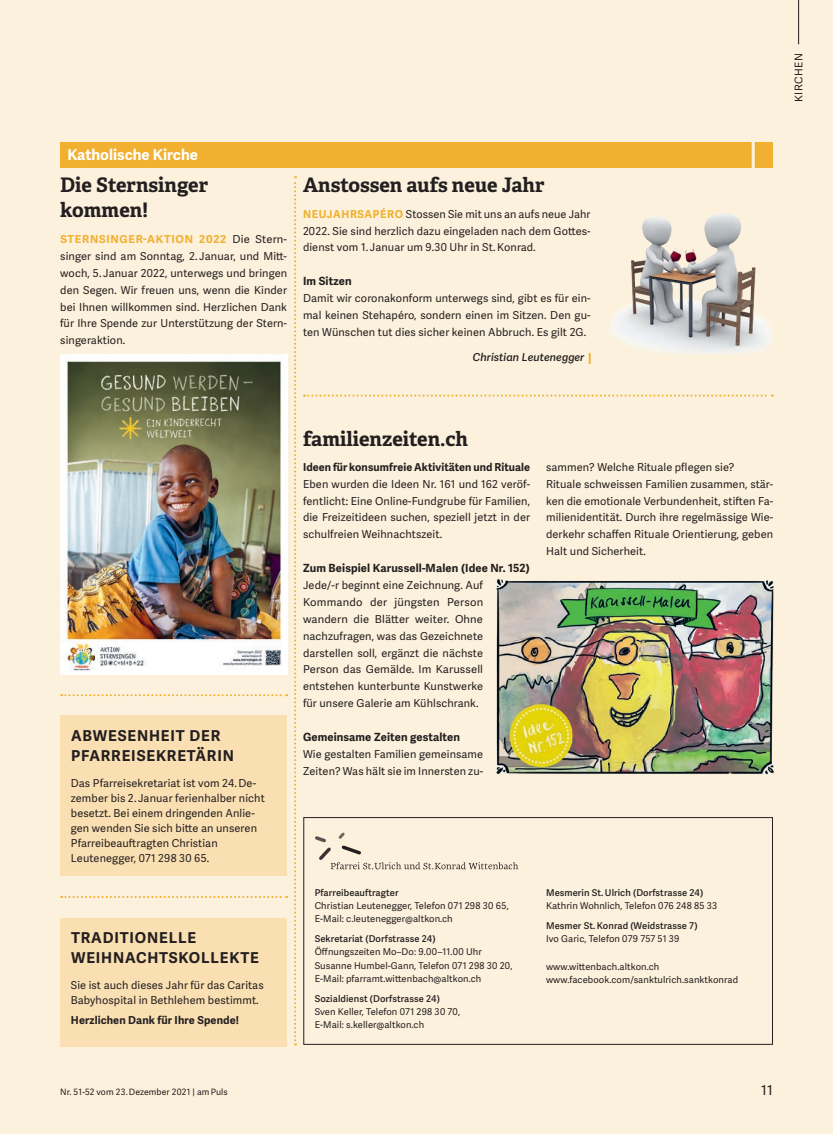
<style>
.page{position:relative;width:833px;height:1134px;background:#fcf1dc}
.page>*{position:absolute;margin:0;border:0;box-sizing:border-box;transform-origin:0 0}
.t1{font:700 20px/25px "Adelle";color:#231f20}
.t2{font:700 15px/20px "Adelle Sans";letter-spacing:.055em;color:#231f20}
.t3{font:700 15px "Adelle Sans";color:#fff}
.t4{font:13.75px "Adelle Sans";color:#231f20}
.t5{font:700 11.25px "Adelle Sans";letter-spacing:.01em;color:#231f20}
.t6{font:11px/16.9px "Adelle Sans";letter-spacing:.01em;color:#231f20;text-align:justify}
.t7{font:700 11px "Adelle Sans";letter-spacing:.01em;color:#231f20}
.t8{font:italic 600 11px "Adelle Sans";letter-spacing:.005em;color:#231f20}
.t9{font:10.62px "Adelle Sans";letter-spacing:.05em;color:#231f20}
.t10{font:9.38px/13.1px "Adelle Sans";letter-spacing:.01em;color:#231f20}
.t11{font:600 9.38px "Adelle Sans";letter-spacing:.01em;color:#231f20}
.t12{font:8.75px "Adelle Sans";letter-spacing:.01em;color:#231f20}
.s1{font-weight:700;color:#f1b02f}
</style>
<div class="page">
<hr style="left:798px;top:0;width:1px;height:44px;background:#231f20">
<img style="left:60px;top:354px;width:227px;height:321px">
<img style="left:496px;top:578px;width:278px;height:197px">
<img style="left:610px;top:213px;width:162px;height:141px">
<div style="left:60px;top:918px;width:227px;height:128px;background:#fadfb2"></div>
<div style="left:60px;top:142px;width:712px;height:25px;background:#f1b02f"></div>
<svg style="left:751px;top:142px;width:4px;height:26px"></svg>
<svg style="left:61px;top:694px;width:226px;height:2px"></svg>
<svg style="left:61px;top:896px;width:226px;height:2px"></svg>
<svg style="left:304px;top:395px;width:468px;height:2px"></svg>
<svg style="left:294px;top:176px;width:2px;height:869px"></svg>
<div style="left:303px;top:817px;width:470px;height:228px;border:1px solid #231f20"></div>
<svg style="left:315px;top:832px;width:203px;height:37px"></svg>
<div style="left:60px;top:715px;width:227px;height:161px;background:#fadfb2"></div>
<h2 class="t3" style="left:67px;top:146px;width:132px">Katholische Kirche</h2>
<h1 class="t1" style="left:60px;top:173px;width:149px">Die Sternsinger kommen!</h1>
<p class="t6" style="left:60px;top:231px;width:228px"><span class="s1">STERNSINGER-AKTION 2022</span> Die Stern&shy;singer sind am Sonntag, 2. Januar, und Mitt&shy;woch, 5. Januar 2022, unterwegs und bringen den Segen. Wir freuen uns, wenn die Kinder bei Ihnen willkommen sind. Herzlichen Dank für Ihre Spende zur Unterstützung der Stern&shy;singeraktion.</p>
<h1 class="t1" style="left:303px;top:173px;width:243px">Anstossen aufs neue Jahr</h1>
<p class="t6" style="left:303px;top:206px;width:289px"><span class="s1">NEUJAHRSAPÉRO</span> Stossen Sie mit uns an aufs neue Jahr 2022. Sie sind herzlich dazu eingeladen nach dem Gottes&shy;dienst vom 1. Januar um 9.30 Uhr in St. Konrad.</p>
<p class="t5" style="left:303px;top:274px;width:50px">Im Sitzen</p>
<p class="t6" style="left:303px;top:290px;width:289px">Damit wir coronakonform unterwegs sind, gibt es für ein&shy;mal keinen Stehapéro, sondern einen im Sitzen. Den gu&shy;ten Wünschen tut dies sicher keinen Abbruch. Es gilt 2G.</p>
<p class="t8" style="left:473px;top:351px;width:113px">Christian Leutenegger</p>
<p class="t9" style="left:792px;top:102px;width:50px;rotate:-90deg">KIRCHEN</p>
<h2 class="t2" style="left:71px;top:726px;width:164px">ABWESENHEIT DER<br>PFARREISEKRETÄRIN</h2>
<p class="t6" style="left:71px;top:775px;width:195px;line-height:15px;text-align:left">Das Pfarreisekretariat ist vom 24. De&shy;zember bis 2. Januar ferienhalber nicht besetzt. Bei einem dringenden Anlie&shy;gen wenden Sie sich bitte an unseren Pfarreibeauftragten Christian Leutenegger, 071 298 30 65.</p>
<h2 class="t2" style="left:71px;top:928px;width:189px">TRADITIONELLE<br>WEIHNACHTSKOLLEKTE</h2>
<p class="t6" style="left:71px;top:978px;width:194px;line-height:15px">Sie ist auch dieses Jahr für das Caritas<br>Babyhospital in Bethlehem bestimmt.</p>
<p class="t7" style="left:71px;top:1014px;width:170px">Herzlichen Dank für Ihre Spende!</p>
<h1 class="t1" style="left:303px;top:426px;width:166px">familienzeiten.ch</h1>
<p class="t7" style="left:303px;top:460px;width:228px">Ideen für konsumfreie Aktivitäten und Rituale</p>
<p class="t6" style="left:303px;top:476px;width:229px">Eben wurden die Ideen Nr. 161 und 162 veröf&shy;fentlicht: Eine Online-Fundgrube für Familien, die Freizeitideen suchen, speziell jetzt in der schulfreien Weihnachtszeit.</p>
<p class="t5" style="left:303px;top:561px;width:228px">Zum Beispiel Karussell-Malen (Idee Nr. 152)</p>
<p class="t6" style="left:303px;top:577px;width:182px">Jede/-r beginnt eine Zeichnung. Auf Kommando der jüngsten Person wandern die Blätter weiter. Ohne nachzufragen, was das Gezeichnete darstellen soll, ergänzt die nächste Person das Gemälde. Im Karussell entstehen kunterbunte Kunstwerke für unsere Galerie am Kühlschrank.</p>
<p class="t5" style="left:303px;top:730px;width:158px">Gemeinsame Zeiten gestalten</p>
<p class="t6" style="left:303px;top:746px;width:182px">Wie gestalten Familien gemeinsame<br>Zeiten? Was hält sie im Innersten zu-</p>
<p class="t6" style="left:546px;top:459px;width:229px;text-align:left">sammen? Welche Rituale pflegen sie?<br>Rituale schweissen Familien zusammen, stär&shy;ken die emotionale Verbundenheit, stiften Fa&shy;milienidentität. Durch ihre regelmässige Wie&shy;derkehr schaffen Rituale Orientierung, geben Halt und Sicherheit.</p>
<p class="t11" style="left:315px;top:887px;width:85px">Pfarreibeauftragter</p>
<p class="t10" style="left:315px;top:899px;width:196px">Christian Leutenegger, Telefon 071 298 30 65,<br>E-Mail: c.leutenegger@altkon.ch</p>
<p class="t11" style="left:315px;top:933px;width:122px">Sekretariat (Dorfstrasse 24)</p>
<p class="t10" style="left:315px;top:946px;width:199px">Öffnungszeiten Mo–Do: 9.00–11.00 Uhr<br>Susanne Humbel-Gann, Telefon 071 298 30 20,<br>E-Mail: pfarramt.wittenbach@altkon.ch</p>
<p class="t11" style="left:315px;top:993px;width:127px">Sozialdienst (Dorfstrasse 24)</p>
<p class="t10" style="left:315px;top:1005px;width:147px">Sven Keller, Telefon 071 298 30 70,<br>E-Mail: s.keller@altkon.ch</p>
<p class="t11" style="left:546px;top:887px;width:159px">Mesmerin St. Ulrich (Dorfstrasse 24)</p>
<p class="t10" style="left:546px;top:899px;width:173px">Kathrin Wohnlich, Telefon 076 248 85 33</p>
<p class="t11" style="left:546px;top:920px;width:153px">Mesmer St. Konrad (Weidstrasse 7)</p>
<p class="t10" style="left:546px;top:933px;width:135px">Ivo Garic, Telefon 079 757 51 39</p>
<p class="t10" style="left:546px;top:960px;width:193px">www.wittenbach.altkon.ch www.facebook.com/sanktulrich.sanktkonrad</p>
<p class="t12" style="left:60px;top:1087px;width:169px">Nr. 51-52 vom 23. Dezember 2021 | am Puls</p>
<p class="t4" style="left:761px;top:1082px;width:13px">11</p>
</div>
